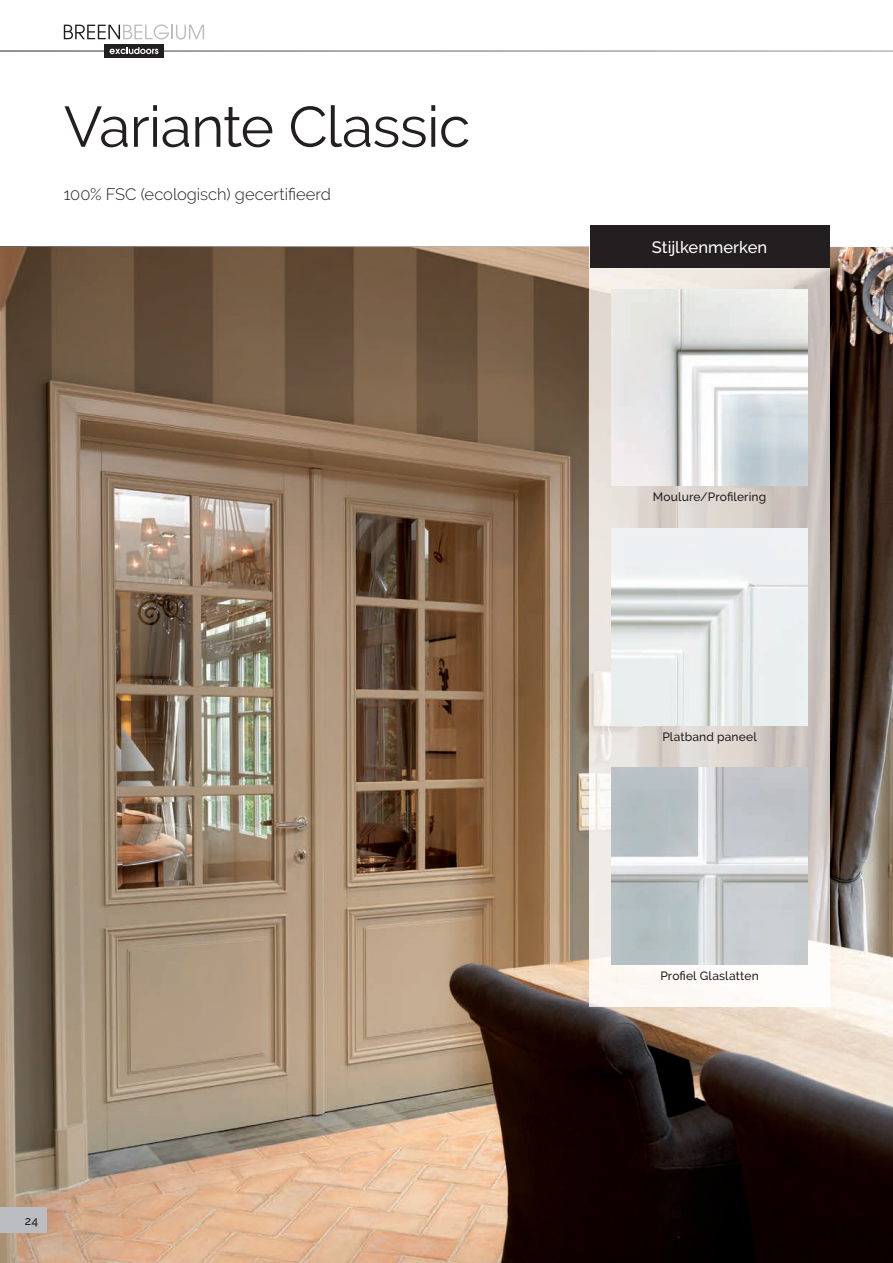
<style>
.page{position:relative;width:893px;height:1263px;background:#fff}
.page>*{position:absolute;margin:0;border:0;box-sizing:border-box;transform-origin:0 0}
.t1{font:57px "Raleway";letter-spacing:-.01em;color:#231f20}
.t2{font:300 16.5px "Raleway";color:#231f20}
.t3{font:500 16.5px "Raleway";color:#fff}
.t4{font:500 12px "Raleway";letter-spacing:.015em;color:#231f20}
</style>
<div class="page">
<img style="left:0;top:247px;width:893px;height:1016px">
<svg style="left:0;top:246px;width:851px;height:1px"></svg>
<img style="left:590px;top:268px;width:239px;height:739px">
<div style="left:590px;top:225px;width:239px;height:43px;background:#231f20"></div>
<img style="left:611px;top:289px;width:197px;height:197px">
<img style="left:611px;top:528px;width:197px;height:197px">
<img style="left:611px;top:768px;width:197px;height:196px">
<svg style="left:64px;top:24px;width:140px;height:16px"></svg>
<div style="left:104px;top:45px;width:60px;height:13px;background:#231f20"></div>
<svg style="left:110px;top:47px;width:48px;height:7px"></svg>
<div style="left:0;top:1208px;width:47px;height:25px;background:#bcbdc0"></div>
<h1 class="t1" style="left:64px;top:94px;width:408px">Variante Classic</h1>
<h2 class="t2" style="left:64px;top:184px;width:269px">100% FSC (ecologisch) gecertifieerd</h2>
<p class="t4" style="left:25px;top:1213px;width:15px">24</p>
<h2 class="t3" style="left:652px;top:237px;width:117px">Stijlkenmerken</h2>
<p class="t4" style="left:653px;top:490px;width:115px">Moulure/Profilering</p>
<p class="t4" style="left:662px;top:729px;width:96px">Platband paneel</p>
<p class="t4" style="left:660px;top:969px;width:100px">Profiel Glaslatten</p>
</div>
